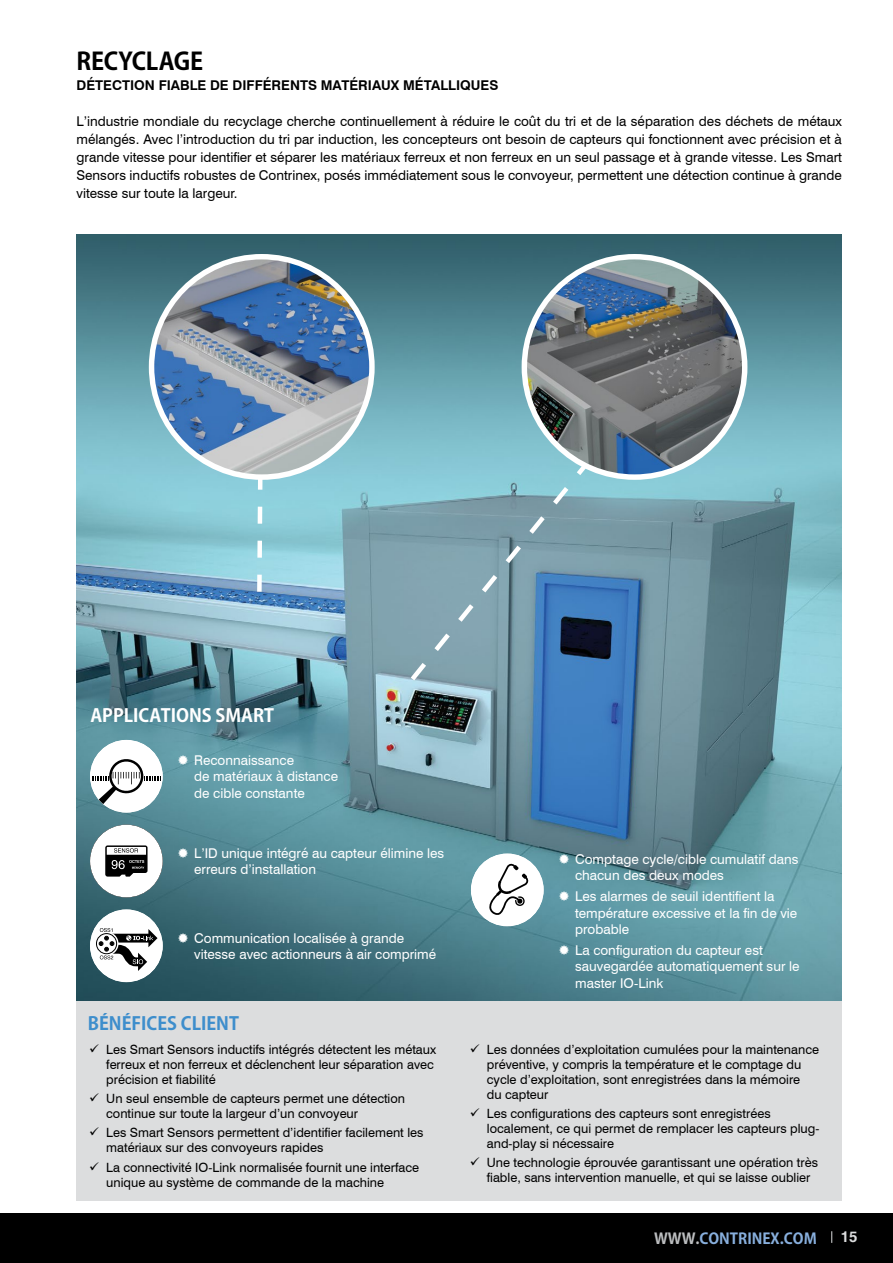
<style>
.page{position:relative;width:893px;height:1263px;background:#fff}
.page>*{position:absolute;margin:0;border:0;box-sizing:border-box;transform-origin:0 0}
.t1{font:700 24px "Koz Go Pro";letter-spacing:-.01em;color:#000}
.t2{font:700 18px "Koz Go Pro";color:#fff}
.t3{font:700 18px "Koz Go Pro";color:#3e8ecc}
.t4{font:700 15px "Koz Go Pro";color:#88afdd}
.t5{font:700 15px "Switzerland";color:#dcddde}
.t6{font:13.5px/18px "Swiss 721 BT";color:#000;text-align:justify}
.t7{font:13.5px/16.5px "Swiss 721 BT";color:#fff}
.t8{font:700 13.5px "Swiss 721 BT";color:#000}
.t9{font:12.75px/15px "Swiss 721 BT";color:#000}
.s1{color:#bcbec0}
</style>
<div class="page">
<div style="left:0;top:1213px;width:893px;height:50px;background:#000"></div>
<svg style="left:831px;top:1231px;width:1px;height:12px"></svg>
<img style="left:77px;top:234px;width:765px;height:768px">
<svg style="left:406px;top:394px;width:238px;height:291px;background:#739fb4"></svg>
<svg style="left:255px;top:480px;width:10px;height:116px"></svg>
<img style="left:524px;top:257px;width:221px;height:220px;border-radius:110px">
<div style="left:522px;top:254px;width:225px;height:226px;border:5px solid #fff;border-radius:50%"></div>
<img style="left:152px;top:257px;width:220px;height:220px;border-radius:110px">
<div style="left:149px;top:254px;width:226px;height:226px;border:5px solid #fff;border-radius:50%"></div>
<div style="left:77px;top:1002px;width:765px;height:199px;background:#dcddde"></div>
<div style="left:90px;top:825px;width:73px;height:72px;background:#fff;border-radius:50%"></div>
<svg style="left:105px;top:845px;width:43px;height:31px"></svg>
<div style="left:90px;top:909px;width:73px;height:73px;background:#fff;border-radius:50%"></div>
<svg style="left:94px;top:928px;width:64px;height:43px"></svg>
<div style="left:90px;top:740px;width:73px;height:73px;background:#fff;border-radius:50%"></div>
<svg style="left:92px;top:757px;width:69px;height:47px"></svg>
<div style="left:471px;top:853px;width:73px;height:73px;background:#fff;border-radius:50%"></div>
<svg style="left:489px;top:864px;width:39px;height:51px"></svg>
<svg style="left:178px;top:848px;width:10px;height:10px"></svg>
<svg style="left:178px;top:933px;width:10px;height:10px"></svg>
<svg style="left:178px;top:755px;width:10px;height:10px"></svg>
<svg style="left:559px;top:854px;width:10px;height:10px"></svg>
<svg style="left:559px;top:891px;width:10px;height:10px"></svg>
<svg style="left:559px;top:945px;width:10px;height:10px"></svg>
<h1 class="t1" style="left:77px;top:46px;width:128px">RECYCLAGE</h1>
<p class="t8" style="left:77px;top:76px;width:423px">DÉTECTION FIABLE DE DIFFÉRENTS MATÉRIAUX MÉTALLIQUES</p>
<p class="t6" style="left:77px;top:112px;width:767px">L’industrie mondiale du recyclage cherche continuellement à réduire le coût du tri et de la séparation des déchets de métaux mélangés. Avec l’introduction du tri par induction, les concepteurs ont besoin de capteurs qui fonctionnent avec précision et à grande vitesse pour identifier et séparer les matériaux ferreux et non ferreux en un seul passage et à grande vitesse. Les Smart Sensors inductifs robustes de Contrinex, posés immédiatement sous le convoyeur, permettent une détection continue à grande vitesse sur toute la largeur.</p>
<h2 class="t2" style="left:90px;top:703px;width:185px">APPLICATIONS SMART</h2>
<p class="t7" style="left:194px;top:751px;width:145px">Reconnaissance<br>de matériaux à distance de cible constante</p>
<p class="t7" style="left:194px;top:844px;width:252px">L’ID unique intégré au capteur élimine les erreurs d’installation</p>
<p class="t7" style="left:194px;top:929px;width:244px">Communication localisée à grande vitesse avec actionneurs à air comprimé</p>
<h2 class="t3" style="left:88px;top:1012px;width:153px">BÉNÉFICES CLIENT</h2>
<p class="t9" style="left:106px;top:1041px;width:331px">Les Smart Sensors inductifs intégrés détectent les métaux ferreux et non ferreux et déclenchent leur séparation avec précision et fiabilité</p>
<p class="t9" style="left:106px;top:1091px;width:300px">Un seul ensemble de capteurs permet une détection continue sur toute la largeur d’un convoyeur</p>
<p class="t9" style="left:106px;top:1125px;width:319px">Les Smart Sensors permettent d’identifier facilement les matériaux sur des convoyeurs rapides</p>
<p class="t9" style="left:106px;top:1159px;width:314px">La connectivité IO-Link normalisée fournit une interface unique au système de commande de la machine</p>
<p class="t7" style="left:575px;top:850px;width:225px">Comptage cycle/cible cumulatif dans chacun des deux modes</p>
<p class="t7" style="left:575px;top:887px;width:224px">Les alarmes de seuil identifient la température excessive et la fin de vie probable</p>
<p class="t7" style="left:575px;top:941px;width:226px">La configuration du capteur est sauvegardée automatiquement sur le master IO-Link</p>
<p class="t9" style="left:487px;top:1041px;width:334px">Les données d’exploitation cumulées pour la maintenance préventive, y compris la température et le comptage du cycle d’exploitation, sont enregistrées dans la mémoire<br>du capteur</p>
<p class="t9" style="left:487px;top:1105px;width:334px">Les configurations des capteurs sont enregistrées localement, ce qui permet de remplacer les capteurs plug&shy;and-play si nécessaire</p>
<p class="t9" style="left:487px;top:1155px;width:333px">Une technologie éprouvée garantissant une opération très fiable, sans intervention manuelle, et qui se laisse oublier</p>
<p class="t4" style="left:654px;top:1228px;width:164px"><span class="s1">WWW.</span>CONTRINEX.COM</p>
<p class="t5" style="left:841px;top:1228px;width:18px">15</p>
</div>
